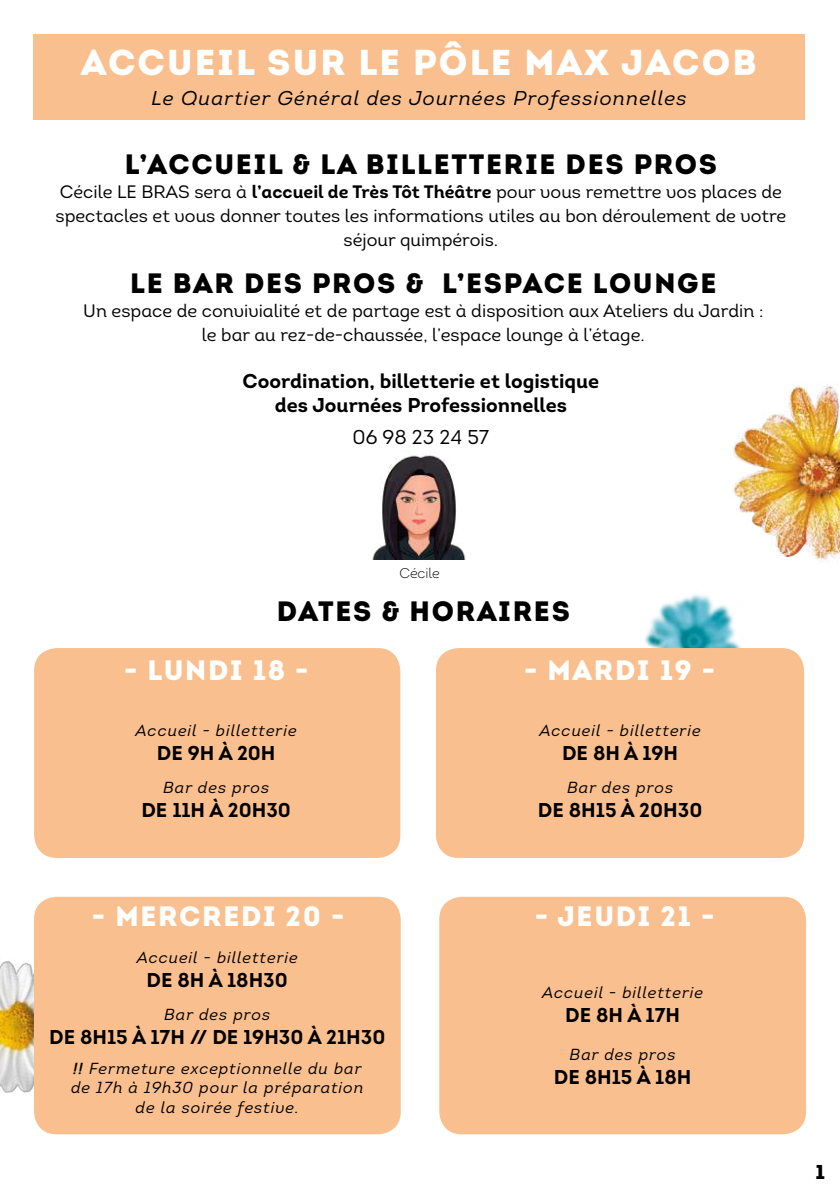
<style>
.page{position:relative;width:840px;height:1191px;background:#fff}
.page>*{position:absolute;margin:0;border:0;box-sizing:border-box;transform-origin:0 0}
.t1{font:900 36px "Intro";letter-spacing:.06em;color:#fff}
.t2{font:900 28px "Intro";letter-spacing:.06em;color:#000}
.t3{font:900 28px "Intro";letter-spacing:.06em;color:#fff}
.t4{font:20px "Intro Bold Caps";color:#000}
.t5{font:700 20px/24px "Intro";color:#000;text-align:center}
.t6{font:italic 20px "Intro";letter-spacing:.06em;color:#000}
.t7{font:20px "Intro Regular Alt";color:#000}
.t8{font:900 20px "Intro";color:#000}
.t9{font:18px/24px "Intro Regular Alt";color:#000;text-align:center}
.t10{font:italic 16px/19.2px "Intro";letter-spacing:.06em;color:#000;text-align:center}
.t11{font:14px "Intro Light Alt";color:#000}
.s1{font-family:"Intro Bold Alt"}
.s2{font-weight:600}
</style>
<div class="page">
<img style="left:645px;top:595px;width:96px;height:53px">
<img style="left:0;top:960px;width:37px;height:163px">
<div style="left:435px;top:648px;width:368px;height:210px;background:#fabf8e;border-radius:23px"></div>
<div style="left:34px;top:648px;width:366px;height:210px;background:#fabf8e;border-radius:23px"></div>
<img style="left:372px;top:454px;width:94px;height:106px">
<div style="left:34px;top:896px;width:366px;height:238px;background:#fabf8e;border-radius:23px"></div>
<div style="left:34px;top:34px;width:770px;height:85px;background:#fabf8e"></div>
<div style="left:439px;top:896px;width:366px;height:238px;background:#fabf8e;border-radius:23px"></div>
<img style="left:693px;top:384px;width:146px;height:226px">
<h1 class="t1" style="left:81px;top:39px;width:676px">ACCUEIL SUR LE PÔLE MAX JACOB</h1>
<p class="t6" style="left:151px;top:86px;width:536px">Le Quartier Général des Journées Professionnelles</p>
<h2 class="t2" style="left:125px;top:146px;width:593px">L’ACCUEIL &amp; LA BILLETTERIE DES PROS</h2>
<p class="t9" style="left:55px;top:180px;width:731px">Cécile LE BRAS sera à <span class="s1">l’accueil de Très Tôt Théâtre</span> pour vous remettre vos places de spectacles et vous donner toutes les informations utiles au bon déroulement de votre séjour quimpérois.</p>
<h2 class="t2" style="left:130px;top:264px;width:63px">LE BAR</h2>
<h2 class="t2" style="left:244px;top:264px;width:20px">DES</h2>
<h2 class="t2" style="left:312px;top:264px;width:22px">PROS</h2>
<h2 class="t2" style="left:405px;top:264px;width:81px">&amp; L’ESPACE</h2>
<h2 class="t2" style="left:592px;top:264px;width:21px">LOUN</h2>
<h2 class="t2" style="left:677px;top:264px;width:37px">GE</h2>
<p class="t9" style="left:83px;top:298px;width:681px">Un espace de convivialité et de partage est à disposition aux Ateliers du Jardin : le bar au rez-de-chaussée, l’espace lounge à l’étage.</p>
<p class="t5" style="left:242px;top:368px;width:358px">Coordination, billetterie et logistique des Journées Professionnelles</p>
<p class="t7" style="left:352px;top:424px;width:138px">06 98 23 24 57</p>
<p class="t11" style="left:399px;top:564px;width:42px">Cécile</p>
<h2 class="t2" style="left:276px;top:592px;width:294px">DATES &amp; HORAIRES</h2>
<h2 class="t3" style="left:124px;top:652px;width:186px">- LUNDI 18 -</h2>
<p class="t10" style="left:135px;top:720px;width:162px">Accueil - billetterie</p>
<p class="t4" style="left:157px;top:739px;width:120px">DE 9H À 20H</p>
<p class="t10" style="left:163px;top:777px;width:107px">Bar des pros</p>
<p class="t4" style="left:141px;top:797px;width:151px">DE 11H À 20H30</p>
<h2 class="t3" style="left:524px;top:652px;width:192px">- MARDI 19 -</h2>
<p class="t10" style="left:539px;top:720px;width:162px">Accueil - billetterie</p>
<p class="t4" style="left:561px;top:739px;width:118px">DE 8H À 19H</p>
<p class="t10" style="left:567px;top:777px;width:107px">Bar des pros</p>
<p class="t4" style="left:537px;top:797px;width:166px">DE 8H15 À 20H30</p>
<h2 class="t3" style="left:92px;top:898px;width:254px">- MERCREDI 20 -</h2>
<h2 class="t3" style="left:534px;top:898px;width:181px">- JEUDI 21 -</h2>
<p class="t10" style="left:137px;top:947px;width:162px">Accueil - billetterie</p>
<p class="t4" style="left:146px;top:967px;width:143px">DE 8H À 18H30</p>
<p class="t10" style="left:164px;top:1005px;width:107px">Bar des pros</p>
<p class="t4" style="left:49px;top:1024px;width:337px">DE 8H15 À 17H // DE 19H30 À 21H30</p>
<p class="t10" style="left:71px;top:1059px;width:294px"><span class="s2">!!</span> Fermeture exceptionnelle du bar de 17h à 19h30 pour la préparation de la soirée festive.</p>
<p class="t10" style="left:541px;top:982px;width:162px">Accueil - billetterie</p>
<p class="t4" style="left:564px;top:1002px;width:116px">DE 8H À 17H</p>
<p class="t10" style="left:569px;top:1044px;width:107px">Bar des pros</p>
<p class="t4" style="left:553px;top:1064px;width:139px">DE 8H15 À 18H</p>
<p class="t8" style="left:814px;top:1158px;width:11px">1</p>
</div>
